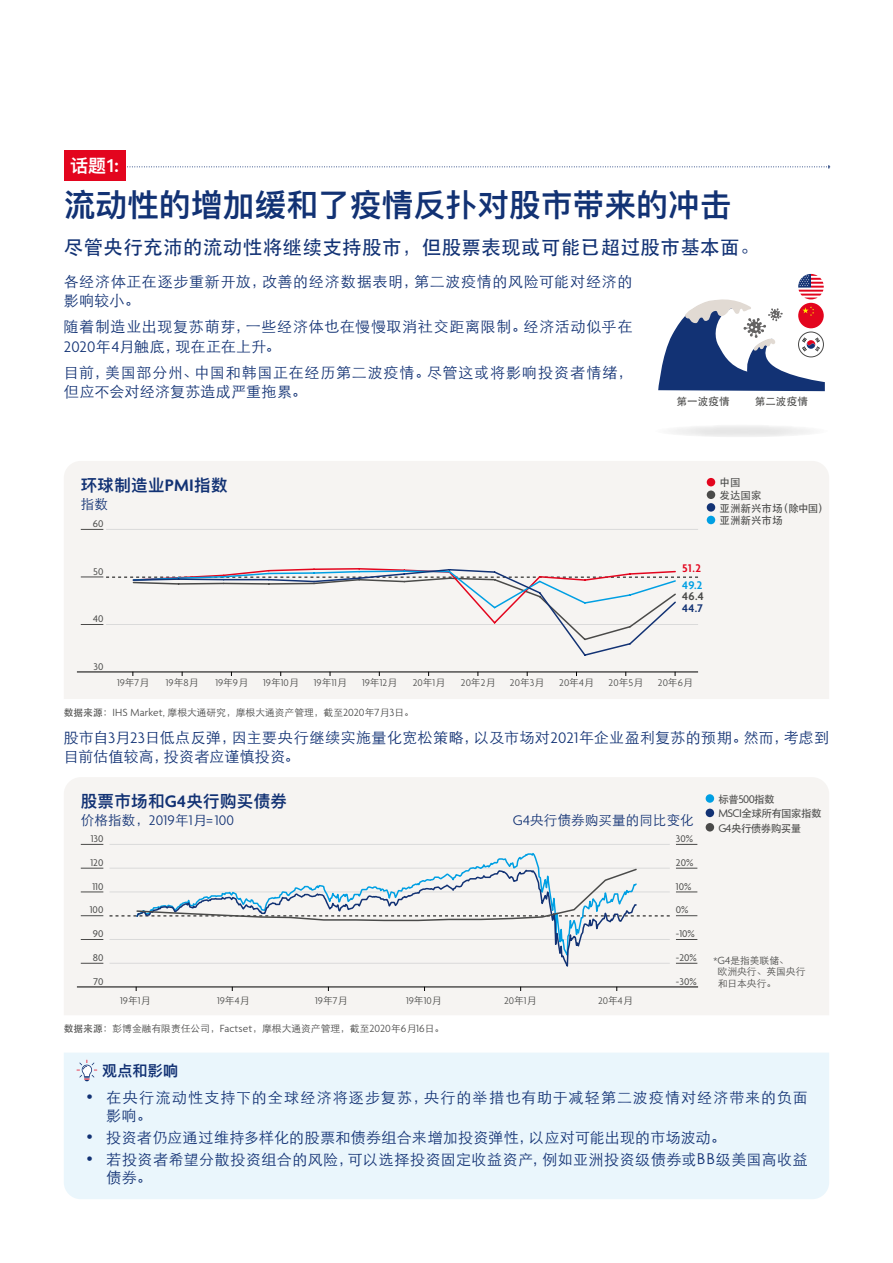
<style>
.page{position:relative;width:893px;height:1263px;background:#fff}
.page>*{position:absolute;margin:0;border:0;box-sizing:border-box;transform-origin:0 0}
.t1{font:600 31.5px "Ping Fang SC";letter-spacing:.01em;color:#123274}
.t2{font:500 19.5px "ST Heiti SC";letter-spacing:.02em;color:#123274}
.t3{font:600 18px "Ping Fang SC";color:#fff}
.t4{font:600 16.5px "Ping Fang SC";letter-spacing:.02em;color:#123274}
.t5{font:300 15px/19.5px "ST Heiti SC";letter-spacing:.035em;color:#123274}
.t6{font:300 15px/18px "ST Heiti SC";letter-spacing:.07em;color:#123274}
.t7{font:300 15px "ST Heiti SC";letter-spacing:.015em;color:#123274}
.t8{font:300 15px "Agenda";letter-spacing:.01em;color:#123274}
.t9{font:600 15px "Ping Fang SC";letter-spacing:.02em;color:#123274}
.t10{font:300 13.5px "ST Heiti SC";letter-spacing:.01em;color:#123274}
.t11{font:600 12px "Agenda";color:#e3051e}
.t12{font:600 12px "Agenda";color:#009fe3}
.t13{font:600 12px "Agenda";color:#4a4a49}
.t14{font:600 12px "Agenda";color:#123274}
.t15{font:300 10.5px "Agenda";color:#4a4a49}
.t16{font:10.5px "Agenda";color:#4a4a49}
.t17{font:500 10.5px/12.6px "ST Heiti SC";color:#4a4a49}
.t18{font:500 10.5px/14.4px "ST Heiti SC";letter-spacing:-.05em;color:#4a4a49}
.t19{font:300 9.75px/11.7px "ST Heiti SC";color:#4a4a49}
.s1{font-family:"Agenda";font-size:16.5px}
.s2{font-family:"Agenda";font-size:18px}
.s3{font-family:"ST Heiti SC";font-size:9.75px}
.s4{font-weight:500}
.s5{font-family:"Agenda";font-size:11.25px}
.s6{font-family:"ST Heiti SC";font-size:13.5px}
.s7{font-family:"Agenda";font-size:15px}
.s8{font-family:"Agenda";font-weight:400;font-size:12px}
.s9{font-family:"Agenda"}
</style>
<div class="page">
<svg style="left:127px;top:165px;width:703px;height:4px"></svg>
<div style="left:64px;top:150px;width:62px;height:30px;background:#e3051e"></div>
<div style="left:64px;top:777px;width:765px;height:238px;background:#f6f4f2"></div>
<hr style="left:110px;top:844px;width:560px;height:1px;background:#dadada">
<hr style="left:110px;top:939px;width:560px;height:1px;background:#dadada">
<hr style="left:110px;top:963px;width:560px;height:1px;background:#dadada">
<svg style="left:81px;top:844px;width:22px;height:1px"></svg>
<svg style="left:81px;top:868px;width:22px;height:1px"></svg>
<svg style="left:81px;top:892px;width:22px;height:1px"></svg>
<svg style="left:81px;top:915px;width:22px;height:1px"></svg>
<svg style="left:81px;top:939px;width:22px;height:1px"></svg>
<svg style="left:81px;top:963px;width:22px;height:1px"></svg>
<svg style="left:676px;top:844px;width:21px;height:1px"></svg>
<svg style="left:676px;top:868px;width:21px;height:1px"></svg>
<svg style="left:676px;top:892px;width:21px;height:1px"></svg>
<svg style="left:676px;top:915px;width:21px;height:1px"></svg>
<svg style="left:676px;top:939px;width:21px;height:1px"></svg>
<svg style="left:676px;top:963px;width:21px;height:1px"></svg>
<div style="left:64px;top:1053px;width:765px;height:146px;background:#eaf6fc"></div>
<svg style="left:77px;top:1060px;width:20px;height:21px"></svg>
<div style="left:706px;top:794px;width:8px;height:9px;background:#009fe3;border-radius:50%"></div>
<div style="left:706px;top:809px;width:8px;height:8px;background:#123274;border-radius:50%"></div>
<div style="left:706px;top:823px;width:8px;height:8px;background:#4a4a49;border-radius:50%"></div>
<hr style="left:77px;top:987px;width:621px;height:1px;background:#000">
<div style="left:64px;top:461px;width:765px;height:238px;background:#f6f4f2"></div>
<hr style="left:106px;top:529px;width:592px;height:1px;background:#dadada">
<svg style="left:81px;top:529px;width:22px;height:1px"></svg>
<div style="left:707px;top:478px;width:8px;height:8px;background:#e3051e;border-radius:50%"></div>
<div style="left:707px;top:490px;width:8px;height:9px;background:#4a4a49;border-radius:50%"></div>
<div style="left:707px;top:503px;width:8px;height:9px;background:#123274;border-radius:50%"></div>
<div style="left:707px;top:516px;width:8px;height:8px;background:#009fe3;border-radius:50%"></div>
<hr style="left:77px;top:672px;width:621px;height:1px;background:#000">
<div style="left:135px;top:851px;width:503px;height:16px;background:#f6f4f2"></div>
<div style="left:135px;top:922px;width:503px;height:50px;background:#f6f4f2"></div>
<svg style="left:110px;top:867px;width:560px;height:55px"></svg>
<svg style="left:654px;top:424px;width:175px;height:13px;fill:#f0f0f0"></svg>
<svg style="left:658px;top:274px;width:167px;height:117px"></svg>
<div style="left:81px;top:567px;width:617px;height:74px;background:#f6f4f2"></div>
<svg style="left:132px;top:568px;width:545px;height:89px"></svg>
<p class="t3" style="left:70px;top:154px;width:51px">话题 1:</p>
<h1 class="t1" style="left:64px;top:185px;width:669px">流动性的增加缓和了疫情反扑对股市带来的冲击</h1>
<h2 class="t2" style="left:64px;top:236px;width:697px">尽管央行充沛的流动性将继续支持股市，但股票表现或可能已超过股市基本面。</h2>
<p class="t5" style="left:64px;top:270px;width:570px">各经济体正在逐步重新开放，改善的经济数据表明，第二波疫情的风险可能对经济的影响较小。</p>
<p class="t5" style="left:64px;top:315px;width:570px">随着制造业出现复苏萌芽，一些经济体也在慢慢取消社交距离限制。经济活动似乎在<br><span class="s1">2020</span>年<span class="s1">4</span>月触底，现在正在上升。</p>
<p class="t5" style="left:64px;top:361px;width:570px">目前，美国部分州、中国和韩国正在经历第二波疫情。尽管这或将影响投资者情绪，但应不会对经济复苏造成严重拖累。</p>
<p class="t4" style="left:81px;top:475px;width:148px">环球制造业<span class="s2">PMI</span>指数</p>
<p class="t10" style="left:81px;top:492px;width:29px">指数</p>
<p class="t16" style="left:93px;top:518px;width:12px">60</p>
<p class="t16" style="left:93px;top:566px;width:12px">50</p>
<p class="t16" style="left:93px;top:613px;width:12px">40</p>
<p class="t16" style="left:93px;top:661px;width:11px">30</p>
<p class="t17" style="left:676px;top:395px;width:55px">第一波疫情</p>
<p class="t17" style="left:755px;top:395px;width:55px">第二波疫情</p>
<p class="t11" style="left:682px;top:562px;width:20px">51.2</p>
<p class="t12" style="left:682px;top:578px;width:22px">49.2</p>
<p class="t13" style="left:682px;top:590px;width:23px">46.4</p>
<p class="t14" style="left:682px;top:602px;width:22px">44.7</p>
<p class="t17" style="left:719px;top:476px;width:110px">中国<br>发达国家<br>亚洲新兴市场（除中国）亚洲新兴市场</p>
<p class="t15" style="left:117px;top:677px;width:34px">19<span class="s3">年</span>7<span class="s3">月</span></p>
<p class="t15" style="left:166px;top:677px;width:34px">19<span class="s3">年</span>8<span class="s3">月</span></p>
<p class="t15" style="left:215px;top:677px;width:34px">19<span class="s3">年</span>9<span class="s3">月</span></p>
<p class="t15" style="left:263px;top:677px;width:37px">19<span class="s3">年</span>10<span class="s3">月</span></p>
<p class="t15" style="left:314px;top:677px;width:34px">19<span class="s3">年</span>11<span class="s3">月</span></p>
<p class="t15" style="left:362px;top:677px;width:36px">19<span class="s3">年</span>12<span class="s3">月</span></p>
<p class="t15" style="left:413px;top:677px;width:34px">20<span class="s3">年</span>1<span class="s3">月</span></p>
<p class="t15" style="left:461px;top:677px;width:36px">20<span class="s3">年</span>2<span class="s3">月</span></p>
<p class="t15" style="left:510px;top:677px;width:36px">20<span class="s3">年</span>3<span class="s3">月</span></p>
<p class="t15" style="left:559px;top:677px;width:36px">20<span class="s3">年</span>4<span class="s3">月</span></p>
<p class="t15" style="left:609px;top:677px;width:36px">20<span class="s3">年</span>5<span class="s3">月</span></p>
<p class="t15" style="left:658px;top:677px;width:36px">20<span class="s3">年</span>6<span class="s3">月</span></p>
<p class="t19" style="left:64px;top:705px;width:352px"><span class="s4">数据来源：</span><span class="s5">IHS Market,</span> 摩根大通研究，摩根大通资产管理，截至<span class="s5">2020</span>年<span class="s5">7</span>月<span class="s5">3</span>日。</p>
<p class="t5" style="left:64px;top:726px;width:767px">股市自<span class="s1">3</span>月<span class="s1">23</span>日低点反弹，因主要央行继续实施量化宽松策略，以及市场对<span class="s1">2021</span>年企业盈利复苏的预期。然而，考虑到目前估值较高，投资者应谨慎投资。</p>
<p class="t4" style="left:81px;top:791px;width:208px">股票市场和<span class="s2">G4</span>央行购买债券</p>
<p class="t8" style="left:81px;top:812px;width:155px"><span class="s6">价格指数，</span>2019<span class="s6">年</span>1<span class="s6">月</span>=100</p>
<p class="t10" style="left:513px;top:808px;width:182px"><span class="s7">G4</span>央行债券购买量的同比变化</p>
<p class="t16" style="left:91px;top:833px;width:14px">130</p>
<p class="t16" style="left:90px;top:857px;width:14px">120</p>
<p class="t16" style="left:92px;top:881px;width:12px">110</p>
<p class="t16" style="left:90px;top:904px;width:15px">100</p>
<p class="t16" style="left:93px;top:928px;width:12px">90</p>
<p class="t16" style="left:93px;top:952px;width:12px">80</p>
<p class="t16" style="left:93px;top:976px;width:11px">70</p>
<p class="t15" style="left:120px;top:995px;width:31px">19<span class="s3">年</span>1<span class="s3">月</span></p>
<p class="t15" style="left:217px;top:995px;width:34px">19<span class="s3">年</span>4<span class="s3">月</span></p>
<p class="t15" style="left:315px;top:995px;width:34px">19<span class="s3">年</span>7<span class="s3">月</span></p>
<p class="t15" style="left:406px;top:995px;width:37px">19<span class="s3">年</span>10<span class="s3">月</span></p>
<p class="t15" style="left:504px;top:995px;width:34px">20<span class="s3">年</span>1<span class="s3">月</span></p>
<p class="t15" style="left:598px;top:995px;width:36px">20<span class="s3">年</span>4<span class="s3">月</span></p>
<p class="t19" style="left:64px;top:1021px;width:382px"><span class="s4">数据来源：</span>彭博金融有限责任公司，<span class="s5">Factset</span>，摩根大通资产管理，截至<span class="s5">2020</span>年<span class="s5">6</span>月<span class="s5">16</span>日。</p>
<p class="t9" style="left:102px;top:1062px;width:78px">观点和影响</p>
<p class="t16" style="left:676px;top:833px;width:19px">30%</p>
<p class="t16" style="left:676px;top:857px;width:19px">20%</p>
<p class="t16" style="left:676px;top:881px;width:17px">10%</p>
<p class="t16" style="left:676px;top:904px;width:14px">0%</p>
<p class="t16" style="left:676px;top:928px;width:20px">-10%</p>
<p class="t16" style="left:676px;top:952px;width:22px">-20%</p>
<p class="t16" style="left:676px;top:976px;width:22px">-30%</p>
<p class="t18" style="left:718px;top:791px;width:105px">标普<span class="s8">500</span>指数<br><span class="s8">MSCI</span>全球所有国家指数<br><span class="s8">G4</span>央行债券购买量</p>
<p class="t19" style="left:718px;top:953px;width:89px;text-indent:-4px"><span class="s9">*</span><span class="s5">G4</span>是指美联储、<br>欧洲央行、英国央行和日本央行。</p>
<p class="t6" style="left:106px;top:1087px;width:703px;text-indent:-21px">• 在央行流动性支持下的全球经济将逐步复苏，央行的举措也有助于减轻第二波疫情对经济带来的负面影响。</p>
<p class="t7" style="left:85px;top:1125px;width:642px">• 投资者仍应通过维持多样化的股票和债券组合来增加投资弹性，以应对可能出现的市场波动。</p>
<p class="t5" style="left:106px;top:1149px;width:703px;line-height:18px;text-indent:-21px">• 若投资者希望分散投资组合的风险，可以选择投资固定收益资产，例如亚洲投资级债券或BB级美国高收益债券。</p>
</div>
